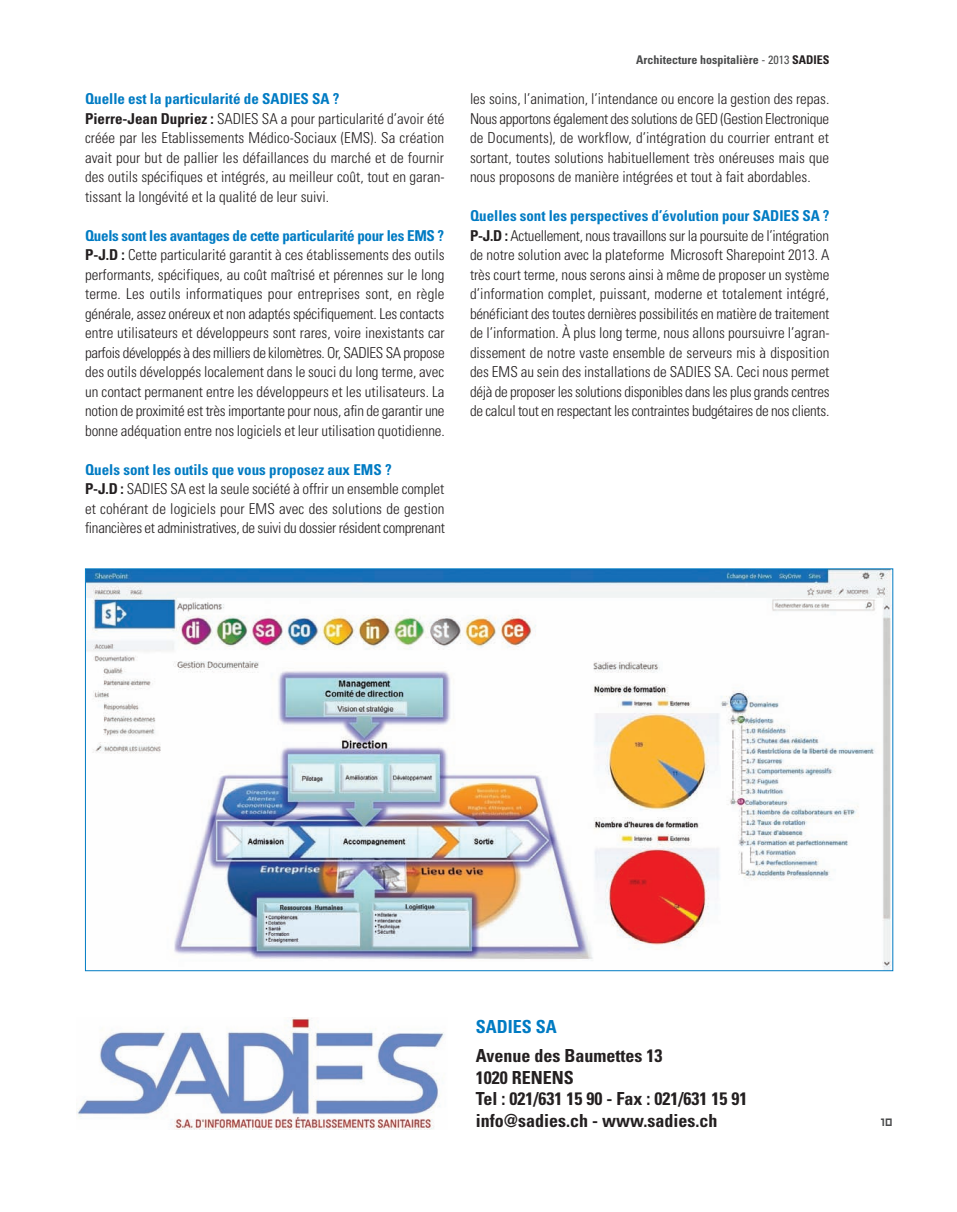
<style>
.page{position:relative;width:957px;height:1212px;background:#fff}
.page>*{position:absolute;margin:0;border:0;box-sizing:border-box;transform-origin:0 0}
.t1{font:700 condensed 18px/21.6px "Univers";color:#231f20}
.t2{font:700 condensed 18px "Univers";color:#007bc3}
.t3{font:300 condensed 15px/19.5px "Univers";color:#231f20;text-align:justify}
.t4{font:700 condensed 12px "Univers";color:#4b4c4d}
.t5{font:12px "Hooge 0555";color:#4b4c4d}
.s1{font-weight:700;color:#007bc3}
.s2{font-weight:700}
.s3{font-weight:400}
.s4{color:#231f20}
</style>
<div class="page">
<img style="left:87px;top:570px;width:804px;height:399px">
<img style="left:77px;top:1017px;width:368px;height:112px">
<p class="t3" style="left:85px;top:91px;width:361px;text-align:left"><span class="s1">Quelle est la particularité de SADIES SA ?<br></span><span class="s2">Pierre-Jean Dupriez :</span> SADIES SA a pour particularité d’avoir été créée par les Etablissements Médico-Sociaux (EMS). Sa création avait pour but de pallier les défaillances du marché et de fournir des outils spécifiques et intégrés, au meilleur coût, tout en garan&shy;tissant la longévité et la qualité de leur suivi.</p>
<p class="t3" style="left:85px;top:227px;width:361px"><span class="s1">Quels sont les avantages de cette particularité pour les EMS ?<br></span><span class="s2">P-J.D :</span> Cette particularité garantit à ces établissements des outils performants, spécifiques, au coût maîtrisé et pérennes sur le long terme. Les outils informatiques pour entreprises sont, en règle générale, assez onéreux et non adaptés spécifiquement. Les contacts entre utilisateurs et développeurs sont rares, voire inexistants car parfois développés à des milliers de kilomètres. Or, SADIES SA propose des outils développés localement dans le souci du long terme, avec un contact permanent entre les développeurs et les utilisateurs. La notion de proximité est très importante pour nous, afin de garantir une bonne adéquation entre nos logiciels et leur utilisation quotidienne.</p>
<p class="t3" style="left:85px;top:461px;width:361px;text-align:left"><span class="s1">Quels sont les outils que vous proposez aux EMS ?<br></span><span class="s2">P-J.D :</span> SADIES SA est la seule société à offrir un ensemble complet et cohérant de logiciels pour EMS avec des solutions de gestion financières et administratives, de suivi du dossier résident comprenant</p>
<p class="t4" style="left:636px;top:55px;width:195px">Architecture hospitalière <span class="s3">- 2013</span> <span class="s4">SADIES</span></p>
<p class="t3" style="left:470px;top:91px;width:361px">les soins, l’animation, l’intendance ou encore la gestion des repas.<br>Nous apportons également des solutions de GED (Gestion Electronique de Documents), de workflow, d’intégration du courrier entrant et sortant, toutes solutions habituellement très onéreuses mais que nous proposons de manière intégrées et tout à fait abordables.</p>
<p class="t3" style="left:470px;top:208px;width:361px"><span class="s1">Quelles sont les perspectives d’évolution pour SADIES SA ?<br></span><span class="s2">P-J.D :</span> Actuellement, nous travaillons sur la poursuite de l’intégration de notre solution avec la plateforme Microsoft Sharepoint 2013. A très court terme, nous serons ainsi à même de proposer un système d’information complet, puissant, moderne et totalement intégré, bénéficiant des toutes dernières possibilités en matière de traitement de l’information. À plus long terme, nous allons poursuivre l’agran&shy;dissement de notre vaste ensemble de serveurs mis à disposition des EMS au sein des installations de SADIES SA. Ceci nous permet déjà de proposer les solutions disponibles dans les plus grands centres de calcul tout en respectant les contraintes budgétaires de nos clients.</p>
<p class="t2" style="left:476px;top:1020px;width:82px">SADIES SA</p>
<p class="t1" style="left:476px;top:1047px;width:273px">Avenue des Baumettes 13<br>1020 RENENS<br>Tel : 021/631 15 90 - Fax : 021/631 15 91 info@sadies.ch - www.sadies.ch</p>
<p class="t5" style="left:881px;top:1115px;width:13px">10</p>
</div>
